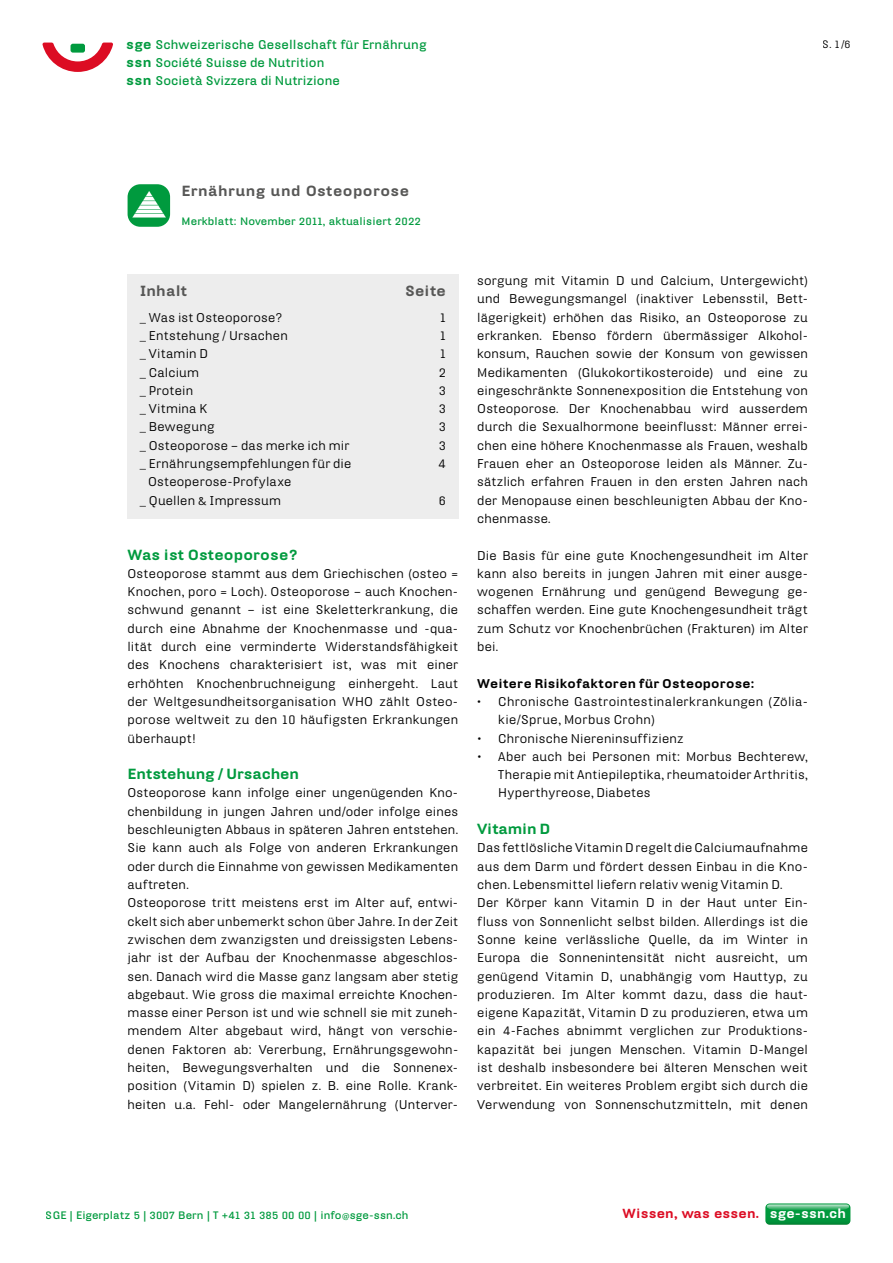
<style>
.page{position:relative;width:893px;height:1263px;background:#fff}
.page>*{position:absolute;margin:0;border:0;box-sizing:border-box;transform-origin:0 0}
.t1{font:900 14.25px "Hydra Text OT";letter-spacing:.03em;color:#575756}
.t2{font:900 14.25px "Hydra Text OT";letter-spacing:-.01em;color:#009a3e}
.t3{font:900 14.25px "Hydra Text OT";letter-spacing:.01em;color:#009a3e}
.t4{font:900 12.75px "Hydra Text";letter-spacing:.01em;color:#dc0c23}
.t5{font:12.3px/18.3px "Hydra Text";letter-spacing:.015em;color:#000;text-align:justify}
.t6{font:700 12.3px/18px "Hydra Text";letter-spacing:.005em;color:#009a3e}
.t7{font:900 12.3px "Hydra Text OT";letter-spacing:.015em;color:#000}
.t8{font:700 10.5px "Hydra Text OT";letter-spacing:.01em;color:#009a3e}
.t9{font:10.5px "Hydra Text";color:#000}
.s1{font-weight:900;font-size:13.05px}
.s2{font-family:"Hydra Text OT"}
.s3{font-family:"Hydra Text";font-weight:400}
.s4{color:#fff}
</style>
<div class="page">
<svg style="left:43px;top:43px;width:70px;height:29px"></svg>
<svg style="left:765px;top:1203px;width:85px;height:22px;background:#24a456"></svg>
<div style="left:128px;top:184px;width:42px;height:43px;background:#009a3e;border-radius:13px"></div>
<svg style="left:132px;top:191px;width:34px;height:27px"></svg>
<div style="left:127px;top:274px;width:332px;height:244px;background:#ededed"></div>
<p class="t6" style="left:126px;top:35px;width:302px"><span class="s1">sge</span> Schweizerische Gesellschaft für Ernährung <span class="s1">ssn</span> Société Suisse de Nutrition<br><span class="s1">ssn</span> Società Svizzera di Nutrizione</p>
<p class="t9" style="left:823px;top:38px;width:29px">S. <span class="s2">1</span> /<span class="s2">6</span></p>
<p class="t1" style="left:182px;top:181px;width:229px">Ernährung und Osteoporose</p>
<p class="t8" style="left:182px;top:215px;width:241px">Merkblatt: November 2011, aktualisiert 2022</p>
<p class="t1" style="left:140px;top:281px;width:49px">Inhalt</p>
<p class="t1" style="left:405px;top:281px;width:42px">Seite</p>
<p class="t5" style="left:140px;top:308px;width:144px">_ Was ist Osteoporose?</p>
<p class="t5" style="left:440px;top:308px;width:7px">1</p>
<p class="t5" style="left:140px;top:326px;width:150px">_ Entstehung / Ursachen</p>
<p class="t5" style="left:440px;top:326px;width:7px">1</p>
<p class="t5" style="left:140px;top:344px;width:70px">_ Vitamin D</p>
<p class="t5" style="left:440px;top:344px;width:7px">1</p>
<p class="t5" style="left:140px;top:363px;width:61px">_ Calcium</p>
<p class="t5" style="left:439px;top:363px;width:9px">2</p>
<p class="t5" style="left:140px;top:381px;width:55px">_ Protein</p>
<p class="t5" style="left:439px;top:381px;width:9px">3</p>
<p class="t5" style="left:140px;top:399px;width:69px">_ Vitmina K</p>
<p class="t5" style="left:439px;top:399px;width:9px">3</p>
<p class="t5" style="left:140px;top:418px;width:76px">_ Bewegung</p>
<p class="t5" style="left:439px;top:418px;width:9px">3</p>
<p class="t5" style="left:140px;top:436px;width:211px">_ Osteoporose – das merke ich mir</p>
<p class="t5" style="left:439px;top:436px;width:9px">3</p>
<p class="t5" style="left:140px;top:454px;width:213px">_ Ernährungsempfehlungen für die</p>
<p class="t5" style="left:438px;top:454px;width:9px">4</p>
<p class="t5" style="left:140px;top:472px;width:153px;text-indent:8px">Osteoperose-Profylaxe _ Quellen &amp; Impressum</p>
<p class="t5" style="left:439px;top:491px;width:9px">6</p>
<p class="t3" style="left:128px;top:545px;width:172px">Was ist Osteoporose?</p>
<p class="t5" style="left:128px;top:564px;width:332px">Osteoporose stammt aus dem Griechischen (osteo = Knochen, poro = Loch). Osteoporose – auch Knochen&shy;schwund genannt – ist eine Skeletterkrankung, die durch eine Abnahme der Knochenmasse und -qua&shy;lität durch eine verminderte Widerstandsfähigkeit des Knochens charakterisiert ist, was mit einer erhöhten Knochenbruchneigung einhergeht. Laut der Weltgesundheitsorganisation WHO zählt Osteo&shy;porose weltweit zu den 10 häufigsten Erkrankungen überhaupt!</p>
<p class="t2" style="left:128px;top:765px;width:173px">Entstehung / Ursachen</p>
<p class="t5" style="left:128px;top:784px;width:332px;text-align:left">Osteoporose kann infolge einer ungenügenden Kno&shy;chenbildung in jungen Jahren und/oder infolge eines beschleunigten Abbaus in späteren Jahren entstehen.<br>Sie kann auch als Folge von anderen Erkrankungen oder durch die Einnahme von gewissen Medikamenten auftreten.<br>Osteoporose tritt meistens erst im Alter auf, entwi&shy;ckelt sich aber unbemerkt schon über Jahre. In der Zeit zwischen dem zwanzigsten und dreissigsten Lebens&shy;jahr ist der Aufbau der Knochenmasse abgeschlos&shy;sen. Danach wird die Masse ganz langsam aber stetig abgebaut. Wie gross die maximal erreichte Knochen&shy;masse einer Person ist und wie schnell sie mit zuneh&shy;mendem Alter abgebaut wird, hängt von verschie&shy;denen Faktoren ab: Vererbung, Ernährungsgewohn&shy;heiten, Bewegungsverhalten und die Sonnenex&shy;position (Vitamin D) spielen z. B. eine Rolle. Krank&shy;heiten u.a. Fehl- oder Mangelernährung (Unterver-</p>
<p class="t5" style="left:477px;top:271px;width:332px">sorgung mit Vitamin D und Calcium, Untergewicht) und Bewegungsmangel (inaktiver Lebensstil, Bett&shy;lägerigkeit) erhöhen das Risiko, an Osteoporose zu erkranken. Ebenso fördern übermässiger Alkohol&shy;konsum, Rauchen sowie der Konsum von gewissen Medikamenten (Glukokortikosteroide) und eine zu eingeschränkte Sonnenexposition die Entstehung von Osteoporose. Der Knochenabbau wird ausserdem durch die Sexualhormone beeinflusst: Männer errei&shy;chen eine höhere Knochenmasse als Frauen, weshalb Frauen eher an Osteoporose leiden als Männer. Zu&shy;sätzlich erfahren Frauen in den ersten Jahren nach der Menopause einen beschleunigten Abbau der Kno&shy;chenmasse.</p>
<p class="t5" style="left:477px;top:546px;width:332px">Die Basis für eine gute Knochengesundheit im Alter kann also bereits in jungen Jahren mit einer ausge&shy;wogenen Ernährung und genügend Bewegung ge&shy;schaffen werden. Eine gute Knochengesundheit trägt zum Schutz vor Knochenbrüchen (Frakturen) im Alter bei.</p>
<p class="t7" style="left:477px;top:675px;width:279px">Weitere Risikofaktoren für Osteoporose:</p>
<p class="t5" style="left:498px;top:692px;width:311px;text-indent:-21px">• Chronische Gastrointestinalerkrankungen (Zölia&shy;kie/Sprue, Morbus Crohn)</p>
<p class="t5" style="left:477px;top:729px;width:208px">• Chronische Niereninsuffizienz</p>
<p class="t5" style="left:498px;top:747px;width:311px;text-indent:-21px">• Aber auch bei Personen mit: Morbus Bechterew, Therapie mit Antiepileptika, rheumatoider Arthritis, Hyperthyreose, Diabetes</p>
<p class="t2" style="left:477px;top:820px;width:74px">Vitamin D</p>
<p class="t5" style="left:477px;top:838px;width:332px;text-align:left">Das fettlösliche Vitamin D regelt die Calciumaufnahme aus dem Darm und fördert dessen Einbau in die Kno&shy;chen. Lebensmittel liefern relativ wenig Vitamin D.<br>Der Körper kann Vitamin D in der Haut unter Ein&shy;fluss von Sonnenlicht selbst bilden. Allerdings ist die Sonne keine verlässliche Quelle, da im Winter in Europa die Sonnenintensität nicht ausreicht, um genügend Vitamin D, unabhängig vom Hauttyp, zu produzieren. Im Alter kommt dazu, dass die haut&shy;eigene Kapazität, Vitamin D zu produzieren, etwa um ein 4-Faches abnimmt verglichen zur Produktions&shy;kapazität bei jungen Menschen. Vitamin D-Mangel ist deshalb insbesondere bei älteren Menschen weit verbreitet. Ein weiteres Problem ergibt sich durch die Verwendung von Sonnenschutzmitteln, mit denen</p>
<p class="t8" style="left:46px;top:1209px;width:364px">SGE | Eigerplatz 5 | 3007 Bern | T +41 31 385 00 00 | info<span class="s3">@</span>sge-ssn.ch</p>
<p class="t4" style="left:623px;top:1205px;width:225px">Wissen, was essen. <span class="s4">sge-ssn.ch</span></p>
</div>
